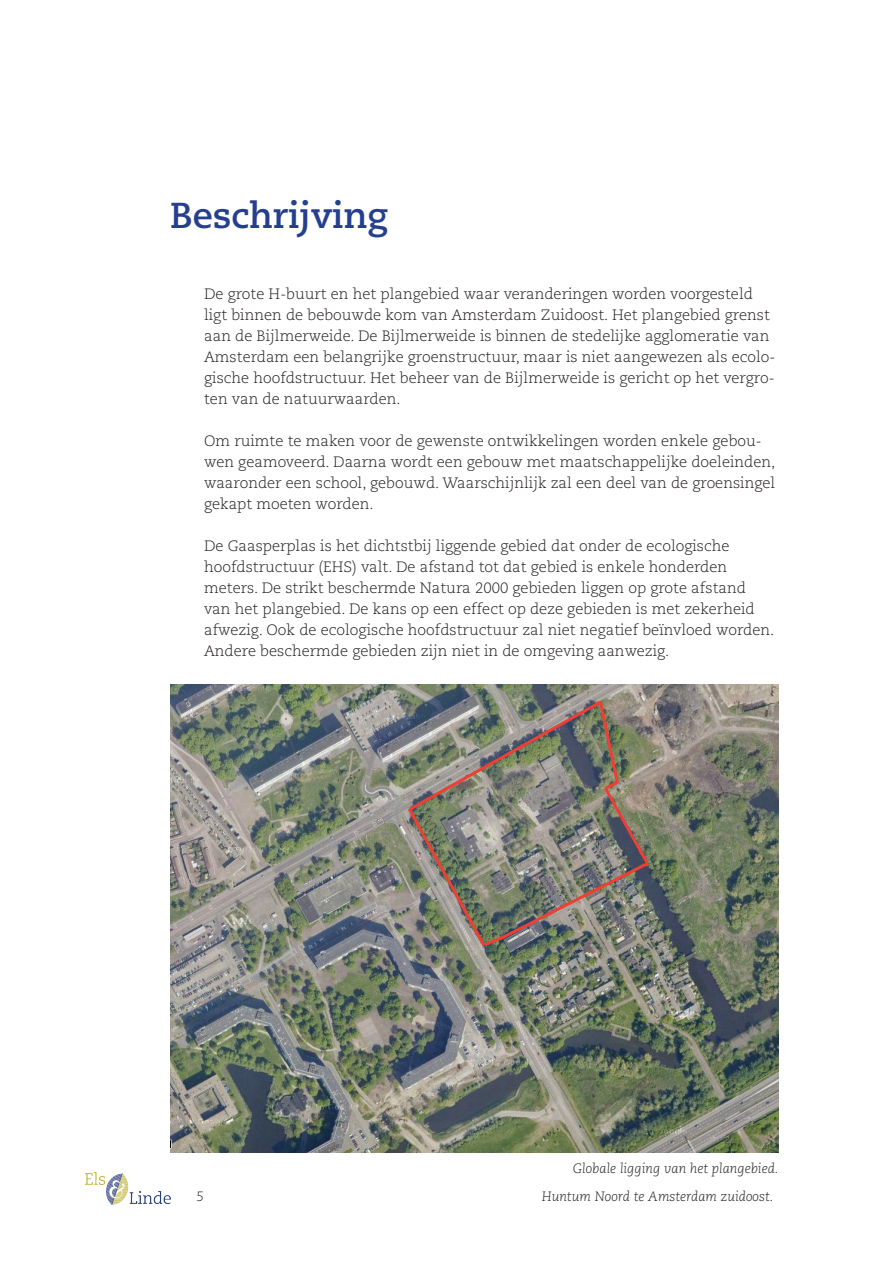
<style>
.page{position:relative;width:893px;height:1263px;background:#fff}
.page>*{position:absolute;margin:0;border:0;box-sizing:border-box;transform-origin:0 0}
.kop{font:700 36px "Caecilia LT Std";color:#253f8e}
.brood{font:300 15px/21px "Caecilia LT Std";color:#231f20}
.bijschrift{font:italic 300 13.5px "Caecilia LT Std";color:#231f20}
</style>
<div class="page">
<img style="left:85px;top:1172px;width:85px;height:32px">
<img style="left:170px;top:685px;width:608px;height:467px">
<img style="left:405px;top:698px;width:247px;height:251px">
<p class="kop" style="left:170px;top:194px;width:220px">Beschrijving</p>
<p class="brood" style="left:204px;top:284px;width:573px">De grote H-buurt en het plangebied waar veranderingen worden voorgesteld ligt binnen de bebouwde kom van Amsterdam Zuidoost. Het plangebied grenst aan de Bijlmerweide. De Bijlmerweide is binnen de stedelijke agglomeratie van Amsterdam een belangrijke groenstructuur, maar is niet aangewezen als ecolo&shy;gische hoofdstructuur. Het beheer van de Bijlmerweide is gericht op het vergro&shy;ten van de natuurwaarden.</p>
<p class="brood" style="left:204px;top:431px;width:573px">Om ruimte te maken voor de gewenste ontwikkelingen worden enkele gebou&shy;wen geamoveerd. Daarna wordt een gebouw met maatschappelijke doeleinden, waaronder een school, gebouwd. Waarschijnlijk zal een deel van de groensingel gekapt moeten worden.</p>
<p class="brood" style="left:204px;top:536px;width:572px">De Gaasperplas is het dichtstbij liggende gebied dat onder de ecologische hoofdstructuur (EHS) valt. De afstand tot dat gebied is enkele honderden meters. De strikt beschermde Natura 2000 gebieden liggen op grote afstand van het plangebied. De kans op een effect op deze gebieden is met zekerheid afwezig. Ook de ecologische hoofdstructuur zal niet negatief beïnvloed worden.<br>Andere beschermde gebieden zijn niet in de omgeving aanwezig.</p>
<p class="bijschrift" style="left:573px;top:1160px;width:207px">Globale ligging van het plangebied.</p>
<p class="bijschrift" style="left:197px;top:1189px;width:9px">5</p>
<p class="bijschrift" style="left:542px;top:1189px;width:233px">Huntum Noord te Amsterdam zuidoost.</p>
</div>
